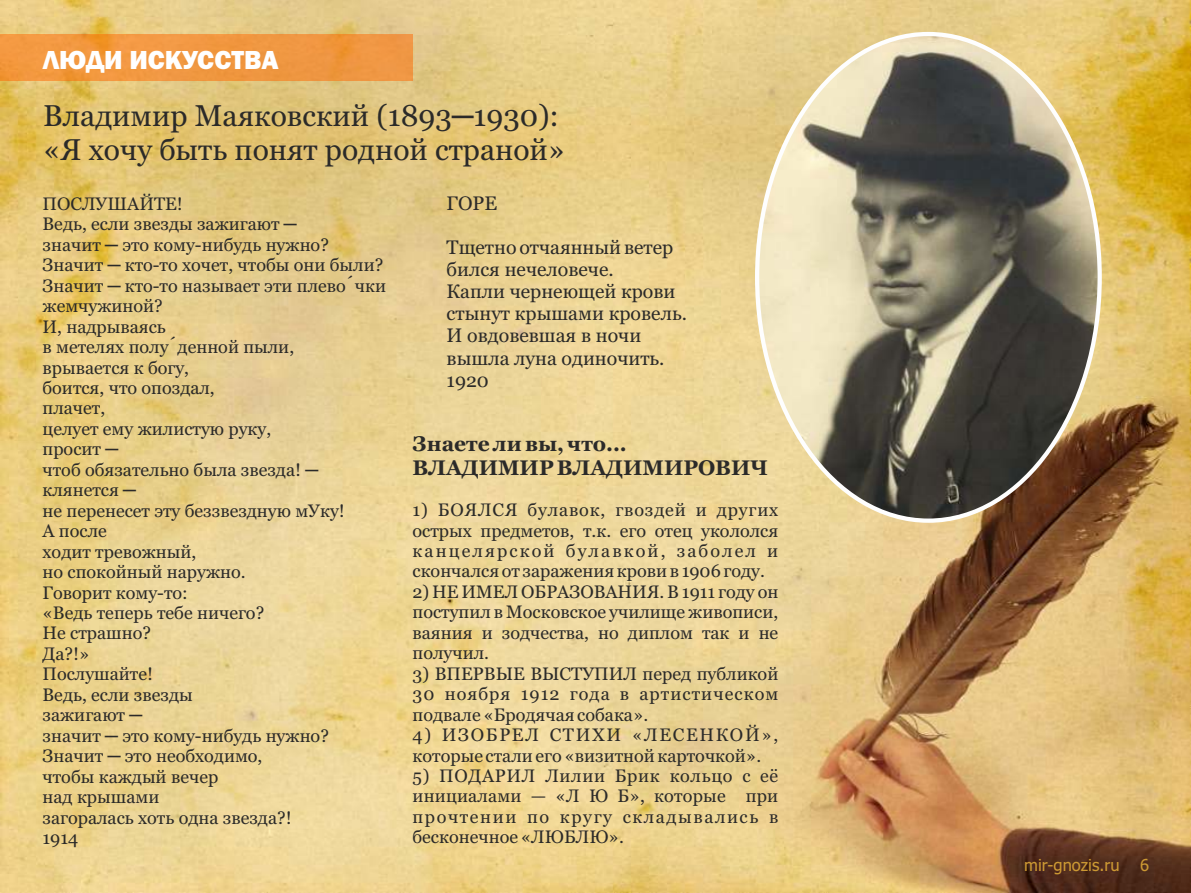
<style>
.page{position:relative;width:1191px;height:893px;background:#fff}
.page>*{position:absolute;margin:0;border:0;box-sizing:border-box;transform-origin:0 0}
.t1{font:30px/34px "Georgia";color:#2b2a29}
.t2{font:800 27px "Franklin Gothic";color:#fff}
.t3{font:700 21px/23.9px "Georgia";color:#2b2a29}
.t4{font:19.5px/22.2px "Georgia";color:#2b2a29}
.t5{font:18px/20.4px "Georgia";color:#2b2a29}
.t6{font:16.5px "Tahoma";color:#c93}
</style>
<div class="page">
<img style="left:0;top:0;width:1191px;height:893px">
<div style="left:0;top:34px;width:412px;height:47px;background:#f19841"></div>
<img style="left:757px;top:34px;width:342px;height:487px;border-radius:50%">
<h2 class="t2" style="left:43px;top:50px;width:237px">ЛЮДИ ИСКУССТВА</h2>
<h1 class="t1" style="left:43px;top:101px;width:523px">Владимир Маяковский (1893─1930): «Я хочу быть понят родной страной»</h1>
<p class="t5" style="left:43px;top:195px;width:256px">ПОСЛУШАЙТЕ!<br>Ведь, если звезды зажигают ─</p>
<p class="t5" style="left:43px;top:256px;width:345px">Значит ─ кто-то хочет, чтобы они были?<br>Значит ─ кто-то называет эти плево́чки жемчужиной?</p>
<p class="t5" style="left:43px;top:338px;width:253px">в метелях полу́денной пыли, врывается к богу,</p>
<p class="t5" style="left:43px;top:236px;width:288px">значит ─ это кому-нибудь нужно?</p>
<p class="t5" style="left:43px;top:318px;width:125px">И, надрываясь</p>
<p class="t5" style="left:43px;top:379px;width:174px">боится, что опоздал,</p>
<p class="t5" style="left:43px;top:399px;width:64px">плачет,</p>
<p class="t5" style="left:43px;top:440px;width:277px">просит ─<br>чтоб обязательно была звезда! ─</p>
<p class="t5" style="left:43px;top:502px;width:304px">не перенесет эту беззвездную мУку!</p>
<p class="t5" style="left:43px;top:420px;width:230px">целует ему жилистую руку,</p>
<p class="t5" style="left:43px;top:481px;width:95px">клянется ─</p>
<p class="t5" style="left:43px;top:522px;width:223px">А после<br>ходит тревожный,<br>но спокойный наружно.<br>Говорит кому-то:<br>«Ведь теперь тебе ничего?</p>
<p class="t5" style="left:43px;top:624px;width:110px">Не страшно?<br>Да?!»</p>
<p class="t5" style="left:43px;top:665px;width:152px">Послушайте!<br>Ведь, если звезды</p>
<p class="t5" style="left:43px;top:706px;width:101px">зажигают ─</p>
<p class="t5" style="left:43px;top:727px;width:288px">значит ─ это кому-нибудь нужно?</p>
<p class="t5" style="left:43px;top:747px;width:221px">Значит ─ это необходимо,</p>
<p class="t5" style="left:43px;top:768px;width:177px">чтобы каждый вечер над крышами</p>
<p class="t5" style="left:43px;top:829px;width:37px">1914</p>
<p class="t5" style="left:43px;top:808px;width:251px">загоралась хоть одна звезда?!</p>
<p class="t4" style="left:446px;top:193px;width:52px">ГОРЕ</p>
<p class="t4" style="left:446px;top:237px;width:228px">Тщетно отчаянный ветер бился нечеловече.</p>
<p class="t4" style="left:446px;top:282px;width:230px">Капли чернеющей крови</p>
<p class="t4" style="left:446px;top:304px;width:242px">стынут крышами кровель.<br>И овдовевшая в ночи</p>
<p class="t4" style="left:446px;top:370px;width:44px">1920</p>
<p class="t4" style="left:446px;top:348px;width:219px">вышла луна одиночить.</p>
<p class="t3" style="left:412px;top:433px;width:357px">Знаете ли вы, что...<br>ВЛАДИМИР ВЛАДИМИРОВИЧ</p>
<p class="t5" style="left:412px;top:501px;width:367px;text-align:justify">1) БОЯЛСЯ булавок, гвоздей и других острых предметов, т.к. его отец укололся канцелярской булавкой, заболел и скончался от заражения крови в 1906 году.</p>
<p class="t5" style="left:412px;top:583px;width:367px;text-align:justify">2) НЕ ИМЕЛ ОБРАЗОВАНИЯ. В 1911 году он поступил в Московское училище живописи, ваяния и зодчества, но диплом так и не получил.</p>
<p class="t5" style="left:412px;top:665px;width:367px;text-align:justify">3) ВПЕРВЫЕ ВЫСТУПИЛ перед публикой 30 ноября 1912 года в артистическом подвале «Бродячая собака».</p>
<p class="t5" style="left:412px;top:726px;width:367px">4) ИЗОБРЕЛ СТИХИ «ЛЕСЕНКОЙ», которые стали его «визитной карточкой».</p>
<p class="t5" style="left:412px;top:767px;width:367px;text-align:justify">5) ПОДАРИЛ Лилии Брик кольцо с её инициалами — «Л Ю Б», которые при прочтении по кругу складывались в бесконечное «ЛЮБЛЮ».</p>
<p class="t6" style="left:1024px;top:859px;width:97px">mir-gnozis.ru</p>
<p class="t6" style="left:1140px;top:859px;width:11px">6</p>
<p class="t6" style="left:1140px;top:859px;width:11px">5</p>
</div>
